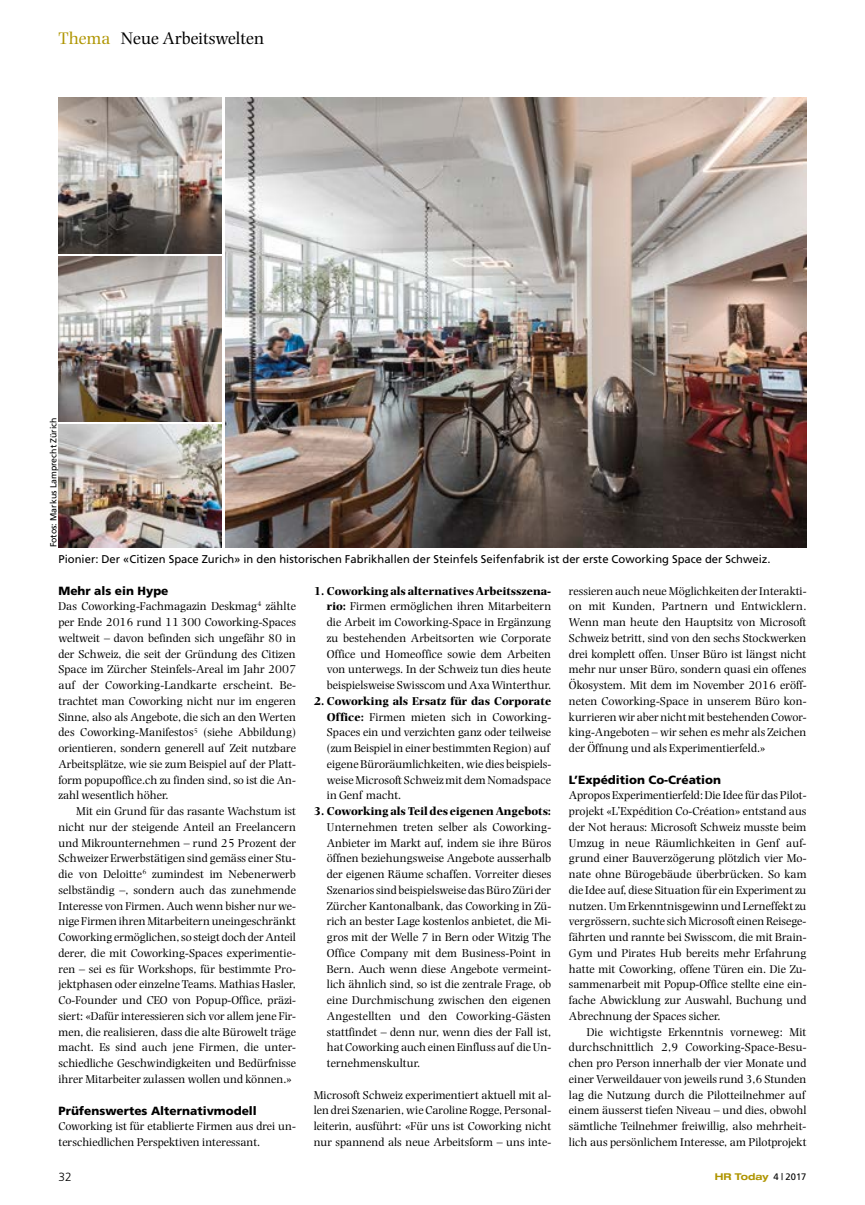
<style>
.page{position:relative;width:865px;height:1205px;background:#fff}
.page>*{position:absolute;margin:0;border:0;box-sizing:border-box;transform-origin:0 0}
.t1{font:17.5px "Photina";color:#000}
.t2{font:11.88px/15.8px "Photina";color:#000;text-align:justify}
.t3{font:900 11.88px "Frutiger";color:#000}
.t4{font:700 11.88px "Photina";color:#000}
.t5{font:300 11.88px "Frutiger";color:#000}
.t6{font:11.25px "Frutiger";color:#000}
.t7{font:700 expanded 9.38px "Helvetica Neue LT";color:#af9500}
.t8{font:8.75px "Frutiger";color:#000}
.s1{color:#af9500}
.s2{font-weight:700}
.s3{font-family:"Frutiger";font-weight:400;font-stretch:normal;color:#000}
</style>
<div class="page">
<img style="left:225px;top:97px;width:581px;height:450px">
<img style="left:58px;top:97px;width:163px;height:156px">
<img style="left:58px;top:256px;width:163px;height:165px">
<img style="left:58px;top:424px;width:163px;height:123px">
<h1 class="t1" style="left:58px;top:28px;width:207px"><span class="s1">Thema</span> Neue Arbeitswelten</h1>
<p class="t8" style="left:48px;top:547px;width:131px;rotate:-90deg">Fotos: Markus Lamprecht Zürich</p>
<p class="t6" style="left:58px;top:553px;width:713px">Pionier: Der «Citizen Space Zurich» in den historischen Fabrikhallen der Steinfels Seifenfabrik ist der erste Coworking Space der Schweiz.</p>
<p class="t3" style="left:58px;top:583px;width:112px">Mehr als ein Hype</p>
<p class="t2" style="left:58px;top:599px;width:239px">Das Coworking-Fachmagazin Deskmag<sup>4</sup> zählte per Ende 2016 rund 11300 Coworking-Spaces weltweit – davon befinden sich ungefähr 80 in der Schweiz, die seit der Gründung des Citizen Space im Zürcher Steinfels-Areal im Jahr 2007 auf der Coworking-Landkarte erscheint. Be&shy;trachtet man Coworking nicht nur im engeren Sinne, also als Angebote, die sich an den Werten des Coworking-Manifestos<sup>5</sup> (siehe Abbildung) orientieren, sondern generell auf Zeit nutzbare Arbeitsplätze, wie sie zum Beispiel auf der Platt&shy;form popupoffice.ch zu finden sind, so ist die An&shy;zahl wesentlich höher.</p>
<p class="t2" style="left:58px;top:803px;width:239px;text-indent:18px">Mit ein Grund für das rasante Wachstum ist nicht nur der steigende Anteil an Freelancern und Mikrounternehmen – rund 25 Prozent der Schweizer Erwerbstätigen sind gemäss einer Stu&shy;die von Deloitte<sup>6</sup> zumindest im Nebenerwerb selbständig –, sondern auch das zunehmende Interesse von Firmen. Auch wenn bisher nur we&shy;nige Firmen ihren Mitarbeitern uneingeschränkt Coworking ermöglichen, so steigt doch der Anteil derer, die mit Coworking-Spaces experimentie&shy;ren – sei es für Workshops, für bestimmte Pro&shy;jektphasen oder einzelne Teams. Mathias Hasler, Co-Founder und CEO von Popup-Office, präzi&shy;siert: «Dafür interessieren sich vor allem jene Fir&shy;men, die realisieren, dass die alte Bürowelt träge macht. Es sind auch jene Firmen, die unter&shy;schiedliche Geschwindigkeiten und Bedürfnisse ihrer Mitarbeiter zulassen wollen und können.»</p>
<p class="t3" style="left:58px;top:1103px;width:200px">Prüfenswertes Alternativmodell</p>
<p class="t2" style="left:58px;top:1118px;width:239px">Coworking ist für etablierte Firmen aus drei un&shy;terschiedlichen Perspektiven interessant.</p>
<p class="t2" style="left:327px;top:583px;width:226px;text-indent:-13px"><span class="s2">1. Coworking als alternatives Arbeitsszena&shy;rio:</span> Firmen ermöglichen ihren Mitarbeitern die Arbeit im Coworking-Space in Ergänzung zu bestehenden Arbeitsorten wie Corporate Office und Homeoffice sowie dem Arbeiten von unterwegs. In der Schweiz tun dies heute beispielsweise Swisscom und Axa Winterthur.</p>
<p class="t2" style="left:327px;top:693px;width:226px;text-align:left;text-indent:-13px"><span class="s2">2. Coworking als Ersatz für das Corporate Office:</span> Firmen mieten sich in Coworking-Spaces ein und verzichten ganz oder teilweise (zum Beispiel in einer bestimmten Region) auf eigene Büroräumlichkeiten, wie dies beispiels&shy;weise Microsoft Schweiz mit dem Nomadspace in Genf macht.</p>
<p class="t4" style="left:314px;top:804px;width:239px">3. Coworking als Teil des eigenen Angebots:</p>
<p class="t2" style="left:327px;top:819px;width:226px">Unternehmen treten selber als Coworking-Anbieter im Markt auf, indem sie ihre Büros öffnen beziehungsweise Angebote ausserhalb der eigenen Räume schaffen. Vorreiter dieses Szenarios sind beispielsweise das Büro Züri der Zürcher Kantonalbank, das Coworking in Zü&shy;rich an bester Lage kostenlos anbietet, die Mi&shy;gros mit der Welle 7 in Bern oder Witzig The Office Company mit dem Business-Point in Bern. Auch wenn diese Angebote vermeint&shy;lich ähnlich sind, so ist die zentrale Frage, ob eine Durchmischung zwischen den eigenen Angestellten und den Coworking-Gästen stattfindet – denn nur, wenn dies der Fall ist, hat Coworking auch einen Einfluss auf die Un&shy;ternehmenskultur.</p>
<p class="t2" style="left:314px;top:1087px;width:239px">Microsoft Schweiz experimentiert aktuell mit al&shy;len drei Szenarien, wie Caroline Rogge, Personal&shy;leiterin, ausführt: «Für uns ist Coworking nicht nur spannend als neue Arbeitsform – uns inte-</p>
<p class="t2" style="left:569px;top:583px;width:239px">ressieren auch neue Möglichkeiten der Interakti&shy;on mit Kunden, Partnern und Entwicklern.<br>Wenn man heute den Hauptsitz von Microsoft Schweiz betritt, sind von den sechs Stockwerken drei komplett offen. Unser Büro ist längst nicht mehr nur unser Büro, sondern quasi ein offenes Ökosystem. Mit dem im November 2016 eröff&shy;neten Coworking-Space in unserem Büro kon&shy;kurrieren wir aber nicht mit bestehenden Cowor&shy;king-Angeboten – wir sehen es mehr als Zeichen der Öffnung und als Experimentierfeld.»</p>
<p class="t3" style="left:569px;top:772px;width:153px">L’Expédition Co-Création</p>
<p class="t2" style="left:569px;top:787px;width:239px">Apropos Experimentierfeld: Die Idee für das Pilot&shy;projekt «L’Expédition Co-Création» entstand aus der Not heraus: Microsoft Schweiz musste beim Umzug in neue Räumlichkeiten in Genf auf&shy;grund einer Bauverzögerung plötzlich vier Mo&shy;nate ohne Bürogebäude überbrücken. So kam die Idee auf, diese Situation für ein Experiment zu nutzen. Um Erkenntnisgewinn und Lerneffekt zu vergrössern, suchte sich Microsoft einen Reisege&shy;fährten und rannte bei Swisscom, die mit Brain-Gym und Pirates Hub bereits mehr Erfahrung hatte mit Coworking, offene Türen ein. Die Zu&shy;sammenarbeit mit Popup-Office stellte eine ein&shy;fache Abwicklung zur Auswahl, Buchung und Abrechnung der Spaces sicher.</p>
<p class="t2" style="left:569px;top:1024px;width:239px;text-align:left;text-indent:18px">Die wichtigste Erkenntnis vorneweg: Mit durchschnittlich 2,9 Coworking-Space-Besu&shy;chen pro Person innerhalb der vier Monate und einer Verweildauer von jeweils rund 3,6 Stunden lag die Nutzung durch die Pilotteilnehmer auf einem äusserst tiefen Niveau – und dies, obwohl sämtliche Teilnehmer freiwillig, also mehrheit&shy;lich aus persönlichem Interesse, am Pilotprojekt</p>
<p class="t5" style="left:58px;top:1169px;width:15px">32</p>
<p class="t7" style="left:715px;top:1171px;width:93px">HR Today <span class="s3">4 | 2017</span></p>
</div>
